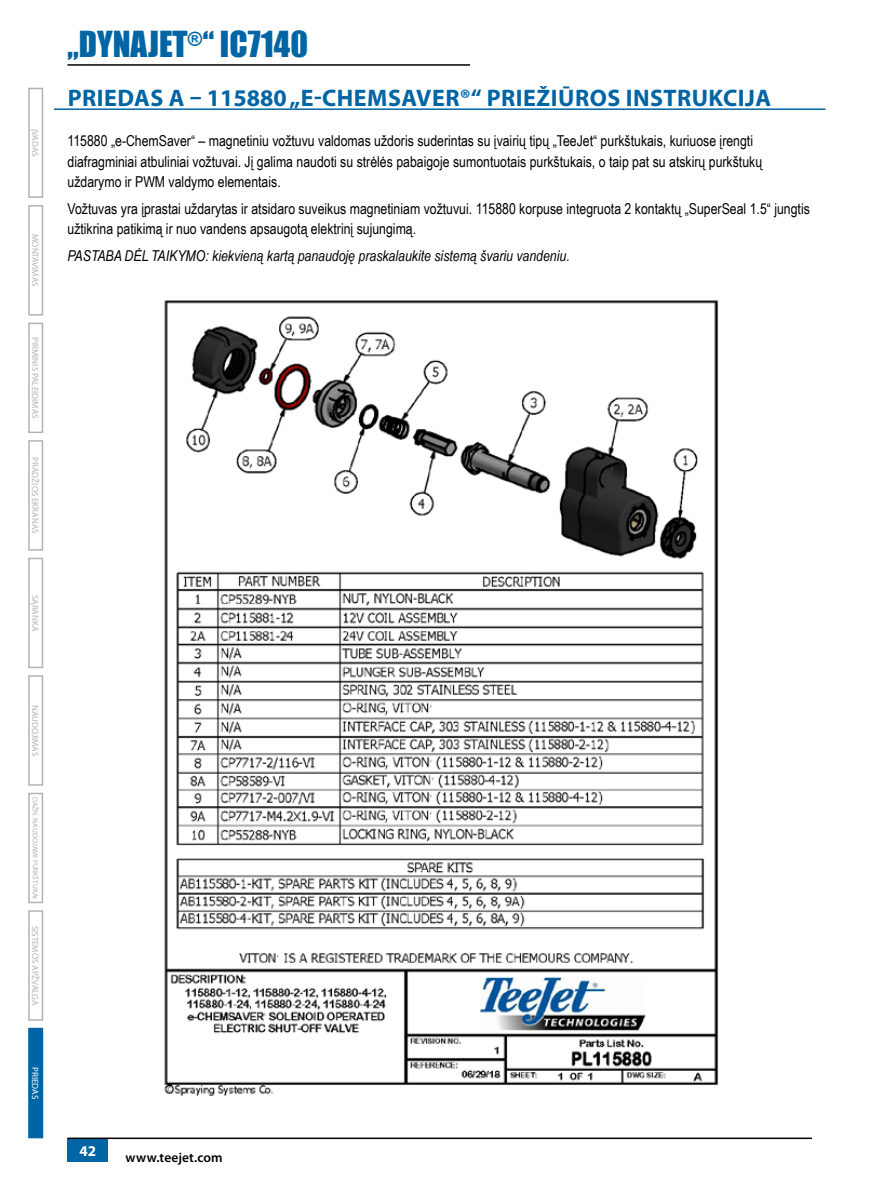
<style>
.page{position:relative;width:893px;height:1188px;background:#fff}
.page>*{position:absolute;margin:0;border:0;box-sizing:border-box;transform-origin:0 0}
.t1{font:33px "Impact";color:#0065a4}
.t2{font:700 24px "Myriad Pro";letter-spacing:.02em;color:#0065a4}
.t3{font:15px/20.2px "Arial Narrow";color:#000}
.t4{font:italic 15px "Arial Narrow";color:#000}
.t5{font:700 15px "Myriad Pro";color:#fff}
.t6{font:600 13.5px "Myriad Pro";letter-spacing:.005em;color:#000}
.t7{font:9px "Myriad Pro";color:#b1b4b6}
.t8{font:9px "Myriad Pro";color:#fff}
.t9{font:7.5px "Myriad Pro";color:#b1b4b6}
</style>
<div class="page">
<hr style="left:68px;top:64px;width:402px;height:2px;background:#000">
<div style="left:28px;top:323px;width:15px;height:110px;border:2px solid #b1b4b6"></div>
<div style="left:28px;top:205px;width:15px;height:111px;border:2px solid #b1b4b6"></div>
<div style="left:28px;top:675px;width:15px;height:111px;border:2px solid #b1b4b6"></div>
<div style="left:28px;top:793px;width:15px;height:110px;border:2px solid #b1b4b6"></div>
<div style="left:28px;top:440px;width:15px;height:111px;border:2px solid #b1b4b6"></div>
<div style="left:28px;top:910px;width:15px;height:111px;border:2px solid #b1b4b6"></div>
<div style="left:28px;top:88px;width:15px;height:110px;border:2px solid #b1b4b6"></div>
<div style="left:28px;top:558px;width:15px;height:110px;border:2px solid #b1b4b6"></div>
<div style="left:68px;top:1138px;width:40px;height:24px;background:#0065a4"></div>
<hr style="left:68px;top:1138px;width:744px;height:1px;background:#000">
<div style="left:29px;top:1029px;width:13px;height:109px;background:#0065a4"></div>
<div style="left:28px;top:1028px;width:15px;height:110px;border:2px solid #0065a4"></div>
<hr style="left:54px;top:108px;width:771px;height:2px;background:#0065a4">
<img style="left:164px;top:300px;width:555px;height:796px">
<p class="t7" style="left:41px;top:129px;width:29px;rotate:90deg">ĮVADAS</p>
<p class="t7" style="left:41px;top:234px;width:54px;rotate:90deg">MONTAVIMAS</p>
<p class="t7" style="left:41px;top:337px;width:83px;rotate:90deg">PIRMINIS PALEIDIMAS</p>
<p class="t7" style="left:41px;top:457px;width:78px;rotate:90deg">PRADŽIOS EKRANAS</p>
<p class="t7" style="left:41px;top:595px;width:38px;rotate:90deg">SĄRANKA</p>
<h1 class="t1" style="left:68px;top:19px;width:242px">„DYNAJET<sup>®</sup>“ IC7140</h1>
<h2 class="t2" style="left:68px;top:82px;width:705px">PRIEDAS A – 115880 „E-CHEMSAVER®“ PRIEŽIŪROS INSTRUKCIJA</h2>
<p class="t3" style="left:68px;top:130px;width:696px">115880 „e-ChemSaver“ – magnetiniu vožtuvu valdomas uždoris suderintas su įvairių tipų „TeeJet“ purkštukais, kuriuose įrengti diafragminiai atbuliniai vožtuvai. Jį galima naudoti su strėlės pabaigoje sumontuotais purkštukais, o taip pat su atskirų purkštukų uždarymo ir PWM valdymo elementais.</p>
<p class="t3" style="left:68px;top:198px;width:744px">Vožtuvas yra įprastai uždarytas ir atsidaro suveikus magnetiniam vožtuvui. 115880 korpuse integruota 2 kontaktų „SuperSeal 1.5“ jungtis užtikrina patikimą ir nuo vandens apsaugotą elektrinį sujungimą.</p>
<p class="t4" style="left:68px;top:245px;width:504px">PASTABA DĖL TAIKYMO: kiekvieną kartą panaudoję praskalaukite sistemą švariu vandeniu.</p>
<p class="t7" style="left:41px;top:705px;width:53px;rotate:90deg">NAUDOJIMAS</p>
<p class="t9" style="left:40px;top:797px;width:104px;rotate:90deg">DAŽN. NAUDOJAMI PURKŠTUKAI</p>
<p class="t7" style="left:41px;top:926px;width:81px;rotate:90deg">SISTEMOS APŽVALGA</p>
<p class="t8" style="left:41px;top:1067px;width:34px;rotate:90deg">PRIEDAS</p>
<p class="t5" style="left:79px;top:1141px;width:18px">42</p>
<p class="t6" style="left:126px;top:1149px;width:99px">www.teejet.com</p>
</div>
